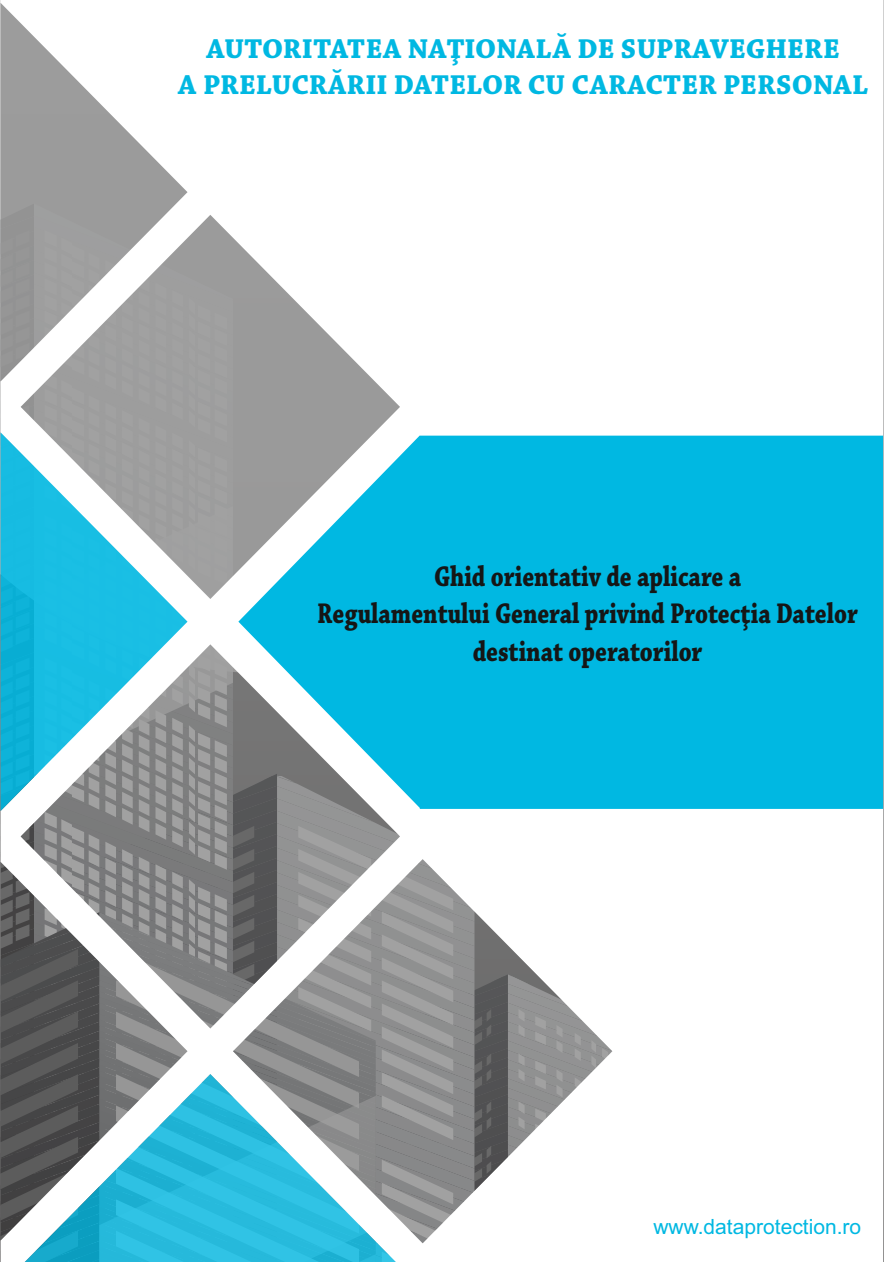
<style>
.page{position:relative;width:893px;height:1262px;background:#fff}
.page>*{position:absolute;margin:0;border:0;box-sizing:border-box;transform-origin:0 0}
.t1{font:700 30px/37.7px "Chaparral Pro";color:#151616;text-align:center;scale:.79 1}
.t2{font:700 28.65px/36px "Chaparral Pro";color:#00b8e2;text-align:center}
.t3{font:21px "Arial";color:#00b8e2}
</style>
<div class="page">
<div style="left:238px;top:435px;width:645px;height:374px;background:#00b8e2"></div>
<svg style="left:1px;top:433px;width:186px;height:378px;background:#21bce0"></svg>
<svg style="left:25px;top:1074px;width:371px;height:188px;background:#34bddd"></svg>
<svg style="left:1px;top:862px;width:186px;height:378px"></svg>
<svg style="left:1px;top:3px;width:186px;height:378px;fill:#9c9c9c"></svg>
<svg style="left:21px;top:644px;width:379px;height:384px"></svg>
<svg style="left:21px;top:215px;width:379px;height:384px;fill:#9ea1a1"></svg>
<svg style="left:233px;top:859px;width:379px;height:384px"></svg>
<p class="t2" style="left:178px;top:33px;width:691px">AUTORITATEA NAŢIONALĂ DE SUPRAVEGHERE<br>A PRELUCRĂRII DATELOR CU CARACTER PERSONAL</p>
<p class="t1" style="left:317px;top:559px;width:685px">Ghid orientativ de aplicare a<br>Regulamentului General privind Protecţia Datelor destinat operatorilor</p>
<p class="t3" style="left:653px;top:1218px;width:209px">www.dataprotection.ro</p>
</div>
